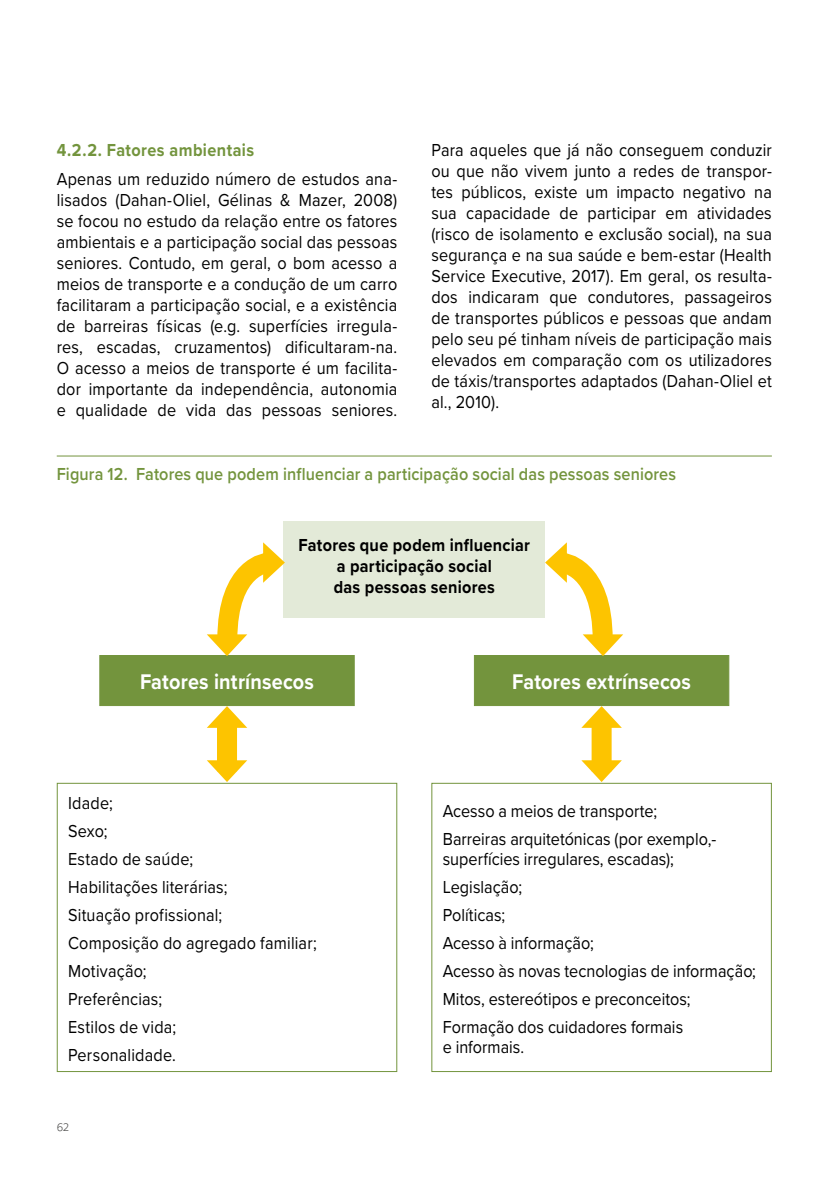
<style>
.page{position:relative;width:840px;height:1191px;background:#fff}
.page>*{position:absolute;margin:0;border:0;box-sizing:border-box;transform-origin:0 0}
.t1{font:700 22px "Proxima Nova";letter-spacing:.01em;color:#fff;scale:.9 1}
.t2{font:18px/21px "Proxima Nova";letter-spacing:.005em;color:#000;scale:.9 1}
.t3{font:600 18px "Proxima Nova";letter-spacing:.01em;color:#73943d;scale:.9 1}
.t4{font:700 18px/21px "Proxima Nova";letter-spacing:.02em;color:#000;text-align:center;scale:.9 1}
.t5{font:700 18px "Proxima Nova";letter-spacing:.025em;color:#73943d;scale:.9 1}
.t6{font:300 11.4px "Tisa Sans Pro";color:#4a4a49}
</style>
<div class="page">
<hr style="left:57px;top:455px;width:714px;height:1px;background:#73943d">
<div style="left:283px;top:521px;width:261px;height:96px;background:#e3ead8"></div>
<div style="left:99px;top:655px;width:255px;height:51px;background:#73943d"></div>
<div style="left:473px;top:655px;width:256px;height:51px;background:#73943d"></div>
<div style="left:57px;top:783px;width:340px;height:289px;border:1px solid #73943d"></div>
<div style="left:431px;top:783px;width:340px;height:289px;border:1px solid #73943d"></div>
<svg style="left:207px;top:706px;width:40px;height:22px"></svg>
<svg style="left:207px;top:760px;width:40px;height:22px"></svg>
<svg style="left:581px;top:706px;width:40px;height:22px"></svg>
<svg style="left:581px;top:760px;width:40px;height:22px"></svg>
<div style="left:217px;top:723px;width:20px;height:48px;background:#fdc400"></div>
<div style="left:591px;top:723px;width:20px;height:48px;background:#fdc400"></div>
<svg style="left:207px;top:542px;width:81px;height:115px"></svg>
<svg style="left:541px;top:542px;width:82px;height:115px"></svg>
<p class="t5" style="left:57px;top:137px;width:221px">4.2.2. Fatores ambientais</p>
<p class="t2" style="left:57px;top:168px;width:379px;text-align:justify">Apenas um reduzido número de estudos ana&shy;lisados (Dahan-Oliel, Gélinas &amp; Mazer, 2008) se focou no estudo da relação entre os fatores ambientais e a participação social das pessoas seniores. Contudo, em geral, o bom acesso a meios de transporte e a condução de um carro facilitaram a participação social, e a existência de barreiras físicas (e.g. superfícies irregula&shy;res, escadas, cruzamentos) dificultaram-na.<br>O acesso a meios de transporte é um facilita&shy;dor importante da independência, autonomia e qualidade de vida das pessoas seniores.</p>
<p class="t2" style="left:431px;top:139px;width:380px;text-align:justify">Para aqueles que já não conseguem conduzir ou que não vivem junto a redes de transpor&shy;tes públicos, existe um impacto negativo na sua capacidade de participar em atividades (risco de isolamento e exclusão social), na sua segurança e na sua saúde e bem-estar (Health Service Executive, 2017). Em geral, os resulta&shy;dos indicaram que condutores, passageiros de transportes públicos e pessoas que andam pelo seu pé tinham níveis de participação mais elevados em comparação com os utilizadores de táxis/transportes adaptados (Dahan-Oliel et al., 2010).</p>
<p class="t3" style="left:57px;top:460px;width:689px">Figura 12. Fatores que podem influenciar a participação social das pessoas seniores</p>
<p class="t4" style="left:298px;top:534px;width:258px">Fatores que podem influenciar a participação social<br>das pessoas seniores</p>
<p class="t1" style="left:140px;top:665px;width:195px">Fatores intrínsecos</p>
<p class="t1" style="left:512px;top:665px;width:200px">Fatores extrínsecos</p>
<p class="t2" style="left:68px;top:788px;width:278px;line-height:28px">Idade;<br>Sexo;<br>Estado de saúde;<br>Habilitações literárias;<br>Situação profissional;<br>Composição do agregado familiar;<br>Motivação;<br>Preferências;<br>Estilos de vida;<br>Personalidade.</p>
<p class="t2" style="left:442px;top:796px;width:305px;line-height:28px">Acesso a meios de transporte;<br>Barreiras arquitetónicas (por exemplo,-</p>
<p class="t2" style="left:442px;top:844px;width:349px;line-height:28px">superfícies irregulares, escadas);<br>Legislação;<br>Políticas;<br>Acesso à informação;<br>Acesso às novas tecnologias de informação;<br>Mitos, estereótipos e preconceitos;<br>Formação dos cuidadores formais</p>
<p class="t2" style="left:442px;top:1035px;width:92px">e informais.</p>
<p class="t6" style="left:57px;top:1120px;width:14px">62</p>
</div>
